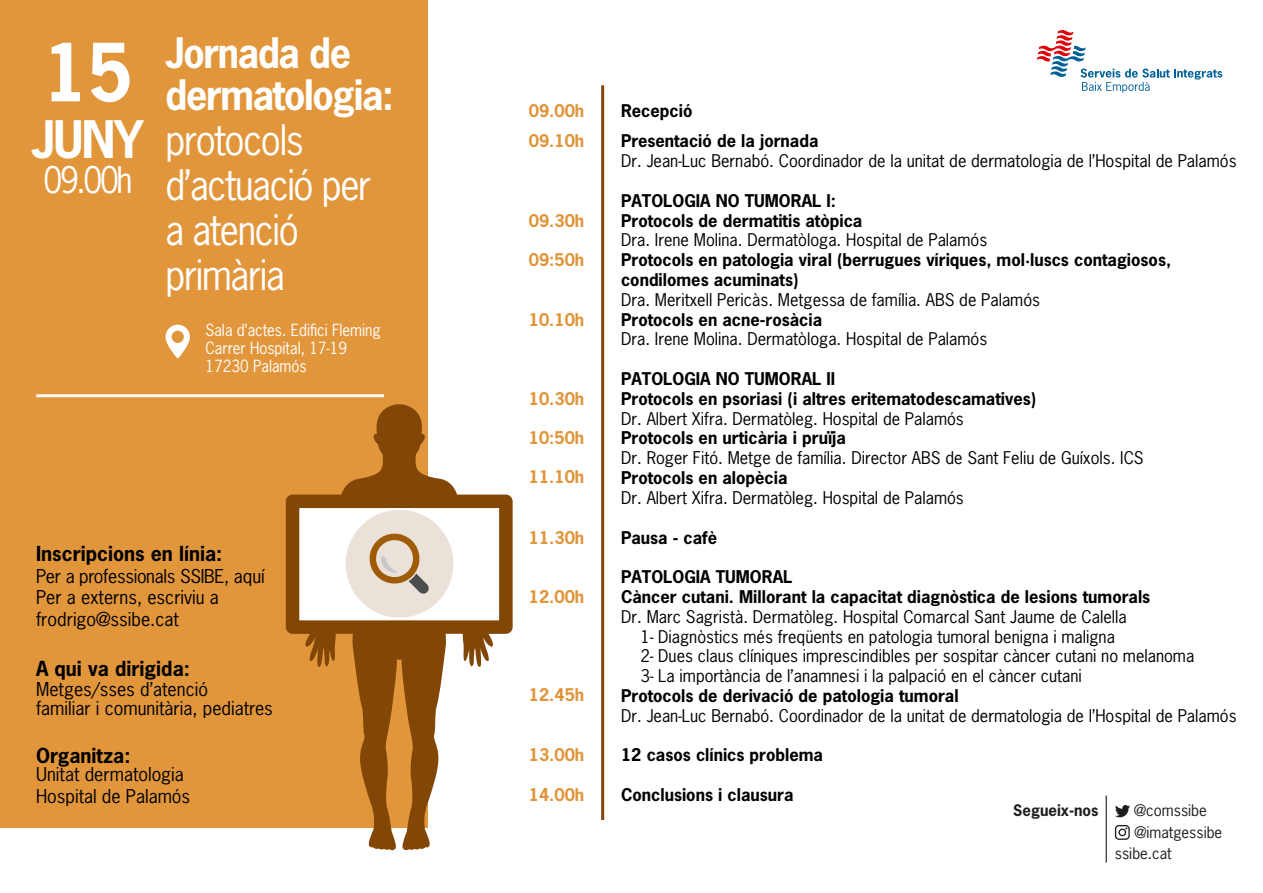
<style>
.page{position:relative;width:1263px;height:893px;background:#fff}
.page>*{position:absolute;margin:0;border:0;box-sizing:border-box;transform-origin:0 0}
.t1{font:700 75.3px "News Gothic Std";color:#fff;scale:.95 1}
.t2{font:700 48.6px "News Gothic Std";color:#fff;scale:.95 1}
.t3{font:39.45px/45px "News Gothic Std";letter-spacing:-.035em;color:#fff;scale:.95 1}
.t4{font:700 39.45px/42px "News Gothic Std";letter-spacing:-.035em;color:#fff;scale:.95 1}
.t5{font:34.35px "News Gothic Std";color:#fff;scale:.95 1}
.t6{font:700 19.5px "News Gothic Std";color:#000}
.t7{font:18px/21.6px "News Gothic Std";color:#000}
.t8{font:16.5px/19.8px "News Gothic Std";color:#000}
.t9{font:700 16.5px/19.8px "News Gothic Std";color:#000}
.t10{font:700 16.5px "News Gothic Std";color:#e0953a}
.t11{font:15.75px/18px "News Gothic Std";color:#fff;scale:.95 1}
.t12{font:15px "News Gothic Std";color:#1d1d1b}
.t13{font:700 15px "News Gothic Std";color:#1d1d1b}
</style>
<div class="page">
<svg style="left:1115px;top:805px;width:15px;height:12px"></svg>
<svg style="left:1115px;top:825px;width:15px;height:15px"></svg>
<hr style="left:601px;top:85px;width:3px;height:735px;background:#824707">
<div style="left:0;top:0;width:428px;height:828px;background:#e2963b"></div>
<svg style="left:286px;top:404px;width:227px;height:447px"></svg>
<div style="left:346px;top:510px;width:107px;height:107px;background:#eae2d9;border-radius:50%"></div>
<svg style="left:369px;top:533px;width:60px;height:61px"></svg>
<svg style="left:1037px;top:30px;width:185px;height:63px"></svg>
<svg style="left:166px;top:325px;width:24px;height:33px"></svg>
<hr style="left:36px;top:394px;width:348px;height:3px;background:#fff">
<hr style="left:1106px;top:796px;width:1px;height:67px;background:#1d1d1b">
<h1 class="t1" style="left:43px;top:23px;width:95px">15</h1>
<h2 class="t2" style="left:32px;top:107px;width:120px">JUNY</h2>
<h3 class="t5" style="left:44px;top:158px;width:95px">09.00h</h3>
<h3 class="t4" style="left:166px;top:31px;width:242px">Jornada de dermatologia:</h3>
<h3 class="t3" style="left:166px;top:117px;width:218px">protocols d’actuació per a atenció primària</h3>
<p class="t11" style="left:206px;top:321px;width:186px">Sala d’actes. Edifici Fleming<br>Carrer Hospital, 17-19<br>17230 Palamós</p>
<p class="t6" style="left:36px;top:541px;width:188px">Inscripcions en línia:</p>
<p class="t7" style="left:36px;top:565px;width:230px">Per a professionals SSIBE, aquí<br>Per a externs, escriviu a frodrigo@ssibe.cat</p>
<p class="t6" style="left:36px;top:656px;width:155px">A qui va dirigida:</p>
<p class="t7" style="left:36px;top:679px;width:238px;line-height:19.5px">Metges/sses d’atenció<br>familiar i comunitària, pediatres</p>
<p class="t6" style="left:36px;top:743px;width:96px">Organitza:</p>
<p class="t7" style="left:36px;top:763px;width:156px">Unitat dermatologia<br>Hospital de Palamós</p>
<p class="t10" style="left:529px;top:100px;width:57px">09.00h</p>
<p class="t9" style="left:621px;top:100px;width:73px">Recepció</p>
<p class="t10" style="left:529px;top:130px;width:57px">09.10h</p>
<p class="t10" style="left:529px;top:209px;width:57px">09.30h</p>
<p class="t10" style="left:529px;top:249px;width:57px">09:50h</p>
<p class="t10" style="left:529px;top:308px;width:57px">10.10h</p>
<p class="t10" style="left:529px;top:388px;width:57px">10.30h</p>
<p class="t10" style="left:529px;top:427px;width:57px">10:50h</p>
<p class="t10" style="left:529px;top:466px;width:57px">11.10h</p>
<p class="t10" style="left:529px;top:526px;width:57px">11.30h</p>
<p class="t10" style="left:529px;top:585px;width:57px">12.00h</p>
<p class="t10" style="left:529px;top:684px;width:57px">12.45h</p>
<p class="t10" style="left:529px;top:744px;width:57px">13.00h</p>
<p class="t10" style="left:529px;top:784px;width:57px">14.00h</p>
<p class="t9" style="left:621px;top:131px;width:199px">Presentació de la jornada</p>
<p class="t8" style="left:621px;top:151px;width:617px">Dr. Jean-Luc Bernabó. Coordinador de la unitat de dermatologia de l’Hospital de Palamós</p>
<p class="t9" style="left:621px;top:190px;width:243px">PATOLOGIA NO TUMORAL I:<br>Protocols de dermatitis atòpica</p>
<p class="t8" style="left:621px;top:230px;width:368px">Dra. Irene Molina. Dermatòloga. Hospital de Palamós</p>
<p class="t9" style="left:621px;top:250px;width:552px">Protocols en patologia viral (berrugues víriques, mol·luscs contagiosos, condilomes acuminats)</p>
<p class="t8" style="left:621px;top:290px;width:421px">Dra. Meritxell Pericàs. Metgessa de família. ABS de Palamós</p>
<p class="t9" style="left:621px;top:309px;width:203px">Protocols en acne-rosàcia</p>
<p class="t8" style="left:621px;top:329px;width:368px">Dra. Irene Molina. Dermatòloga. Hospital de Palamós</p>
<p class="t9" style="left:621px;top:369px;width:417px">PATOLOGIA NO TUMORAL II<br>Protocols en psoriasi (i altres eritematodescamatives)</p>
<p class="t8" style="left:621px;top:408px;width:344px">Dr. Albert Xifra. Dermatòleg. Hospital de Palamós</p>
<p class="t9" style="left:621px;top:428px;width:226px">Protocols en urticària i pruïja</p>
<p class="t8" style="left:621px;top:448px;width:524px">Dr. Roger Fitó. Metge de família. Director ABS de Sant Feliu de Guíxols. ICS</p>
<p class="t9" style="left:621px;top:468px;width:168px">Protocols en alopècia</p>
<p class="t8" style="left:621px;top:488px;width:344px">Dr. Albert Xifra. Dermatòleg. Hospital de Palamós</p>
<p class="t9" style="left:621px;top:527px;width:98px">Pausa - cafè</p>
<p class="t9" style="left:621px;top:567px;width:531px">PATOLOGIA TUMORAL<br>Càncer cutani. Millorant la capacitat diagnòstica de lesions tumorals</p>
<p class="t8" style="left:640px;top:606px;width:555px;text-indent:-20px">Dr. Marc Sagristà. Dermatòleg. Hospital Comarcal Sant Jaume de Calella<br>1- Diagnòstics més freqüents en patologia tumoral benigna i maligna<br>2- Dues claus clíniques imprescindibles per sospitar càncer cutani no melanoma 3- La importància de l’anamnesi i la palpació en el càncer cutani</p>
<p class="t9" style="left:621px;top:685px;width:339px">Protocols de derivació de patologia tumoral</p>
<p class="t8" style="left:621px;top:705px;width:617px">Dr. Jean-Luc Bernabó. Coordinador de la unitat de dermatologia de l’Hospital de Palamós</p>
<p class="t9" style="left:621px;top:745px;width:203px">12 casos clínics problema</p>
<p class="t9" style="left:621px;top:784px;width:174px">Conclusions i clausura</p>
<p class="t13" style="left:1013px;top:801px;width:87px">Segueix-nos</p>
<p class="t12" style="left:1134px;top:801px;width:74px">@comssibe</p>
<p class="t12" style="left:1115px;top:843px;width:58px">ssibe.cat</p>
<p class="t12" style="left:1134px;top:822px;width:89px">@imatgessibe</p>
</div>
